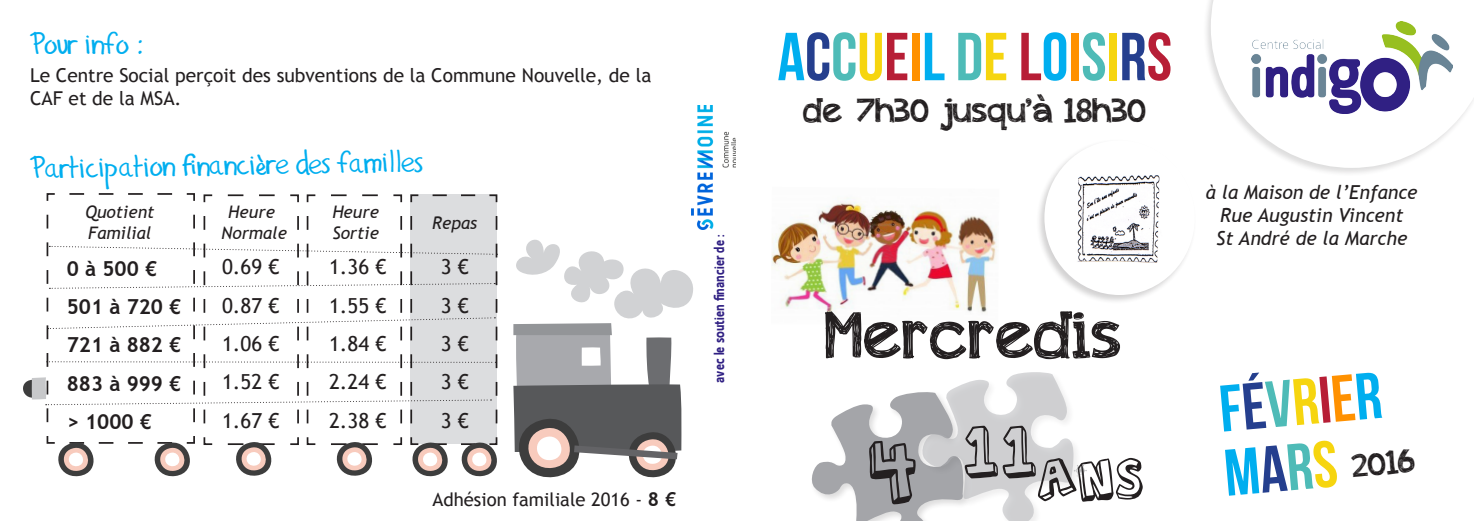
<style>
.page{position:relative;width:1474px;height:521px;background:#fff}
.page>*{position:absolute;margin:0;border:0;box-sizing:border-box;transform-origin:0 0}
.t1{font:68.08px "Action Jackson";color:#231f20}
.t2{font:67.73px "Bebas Neue";color:#00aeef}
.t3{font:65.8px "appleberry";color:#231f20}
.t4{font:65.62px "Bebas Neue";color:#00aeef}
.t5{font:56.7px "Action Jackson";color:#231f20}
.t6{font:33.95px "appleberry";color:#231f20}
.t7{font:32.9px "appleberry";color:#231f20}
.t8{font:28.53px "Gilles'Comic Font";color:#00aeef}
.t9{font:20.65px "Trebuchet MS";color:#231f20}
.t10{font:700 20.65px "Trebuchet MS";color:#231f20}
.t11{font:italic 19.25px "Trebuchet MS";color:#231f20}
.t12{font:19.07px/22.9px "Trebuchet MS";color:#231f20}
.t13{font:18.55px "Trebuchet MS";color:#231f20}
.t14{font:italic 17.32px "Trebuchet MS";color:#231f20}
.t15{font:700 14px "Ligurino";color:#302083;scale:.95 1}
.s1{font-weight:700;font-size:19.25px}
.s2{color:#253f8e}
.s3{color:#4ebbb7}
.s4{color:#f6d50f}
.s5{color:#b71e36}
.s6{color:#ff9100}
</style>
<div class="page">
<svg style="left:23px;top:379px;width:14px;height:21px"></svg>
<div style="left:32px;top:377px;width:14px;height:22px;background:#c7c8ca"></div>
<svg style="left:46px;top:193px;width:647px;height:285px"></svg>
<img style="left:692px;top:106px;width:43px;height:124px">
<img style="left:771px;top:201px;width:226px;height:115px">
<div style="left:1202px;top:0;width:271px;height:177px;background:#231f20;opacity:.15"></div>
<svg style="left:1210px;top:0;width:263px;height:168px"></svg>
<div style="left:1247px;top:18px;width:209px;height:99px;background:#fff"></div>
<img style="left:1251px;top:22px;width:201px;height:91px">
<div style="left:1035px;top:139px;width:162px;height:165px;background:#231f20;opacity:.2"></div>
<div style="left:1044px;top:140px;width:150px;height:155px;background:#fff;border-radius:50%"></div>
<img style="left:1077px;top:175px;width:83px;height:87px">
<img style="left:1073px;top:465px;width:14px;height:12px">
<svg style="left:811px;top:372px;width:262px;height:149px"></svg>
<p class="t8" style="left:30px;top:25px;width:115px">Pour info :</p>
<p class="t12" style="left:30px;top:64px;width:623px">Le Centre Social perçoit des subventions de la Commune Nouvelle, de la<br>CAF et de la MSA.</p>
<p class="t8" style="left:30px;top:150px;width:394px;rotate:-1deg">Participation fi nancière des familles</p>
<p class="t14" style="left:85px;top:202px;width:70px">Quotient</p>
<p class="t14" style="left:88px;top:223px;width:65px">Familial</p>
<p class="t10" style="left:67px;top:255px;width:92px">0 à 500 €</p>
<p class="t10" style="left:67px;top:294px;width:116px">501 à 720 €</p>
<p class="t10" style="left:67px;top:332px;width:116px">721 à 882 €</p>
<p class="t10" style="left:67px;top:370px;width:116px">883 à 999 €</p>
<p class="t10" style="left:67px;top:409px;width:87px">&gt; 1000 €</p>
<p class="t14" style="left:228px;top:202px;width:48px">Heure</p>
<p class="t14" style="left:221px;top:223px;width:67px">Normale</p>
<p class="t9" style="left:222px;top:255px;width:59px">0.69 €</p>
<p class="t9" style="left:222px;top:293px;width:59px">0.87 €</p>
<p class="t9" style="left:222px;top:331px;width:59px">1.06 €</p>
<p class="t9" style="left:222px;top:370px;width:59px">1.52 €</p>
<p class="t9" style="left:222px;top:408px;width:59px">1.67 €</p>
<p class="t14" style="left:332px;top:202px;width:48px">Heure</p>
<p class="t14" style="left:332px;top:223px;width:48px">Sortie</p>
<p class="t9" style="left:329px;top:255px;width:59px">1.36 €</p>
<p class="t9" style="left:329px;top:293px;width:59px">1.55 €</p>
<p class="t9" style="left:329px;top:331px;width:59px">1.84 €</p>
<p class="t9" style="left:329px;top:370px;width:59px">2.24 €</p>
<p class="t9" style="left:329px;top:408px;width:59px">2.38 €</p>
<p class="t14" style="left:432px;top:212px;width:46px">Repas</p>
<p class="t9" style="left:441px;top:255px;width:29px">3 €</p>
<p class="t9" style="left:441px;top:293px;width:29px">3 €</p>
<p class="t9" style="left:441px;top:331px;width:29px">3 €</p>
<p class="t9" style="left:441px;top:370px;width:29px">3 €</p>
<p class="t9" style="left:441px;top:408px;width:29px">3 €</p>
<p class="t13" style="left:432px;top:489px;width:245px">Adhésion familiale 2016 - <span class="s1">8 €</span></p>
<p class="t15" style="left:711px;top:383px;width:157px;rotate:-90deg">avec le soutien financier de :</p>
<p class="t2" style="left:777px;top:20px;width:396px">A<span class="s2">C</span><span class="s3">C</span><span class="s4">U</span><span class="s5">E</span><span class="s6">I</span>L <span class="s3">D</span><span class="s4">E</span> <span class="s5">L</span>O<span class="s6">I</span><span class="s3">S</span><span class="s4">I</span><span class="s2">R</span><span class="s5">S</span></p>
<p class="t6" style="left:803px;top:86px;width:345px">de 7h30 jusqu’à 18h30</p>
<p class="t3" style="left:825px;top:288px;width:299px">Mercredis</p>
<p class="t1" style="left:962px;top:421px;width:77px">11</p>
<p class="t5" style="left:1037px;top:454px;width:108px">ANS</p>
<p class="t11" style="left:1205px;top:181px;width:213px">à la Maison de l’Enfance</p>
<p class="t11" style="left:1220px;top:204px;width:185px">Rue Augustin Vincent</p>
<p class="t11" style="left:1216px;top:226px;width:193px">St André de la Marche</p>
<p class="t4" style="left:1216px;top:373px;width:164px;rotate:-5deg">F<span class="s2">É</span><span class="s3">V</span><span class="s4">R</span><span class="s5">I</span><span class="s6">E</span>R</p>
<p class="t4" style="left:1221px;top:437px;width:115px;rotate:-5deg">M<span class="s2">A</span><span class="s3">R</span><span class="s4">S</span></p>
<p class="t7" style="left:1350px;top:442px;width:64px;rotate:-5deg">2016</p>
</div>
